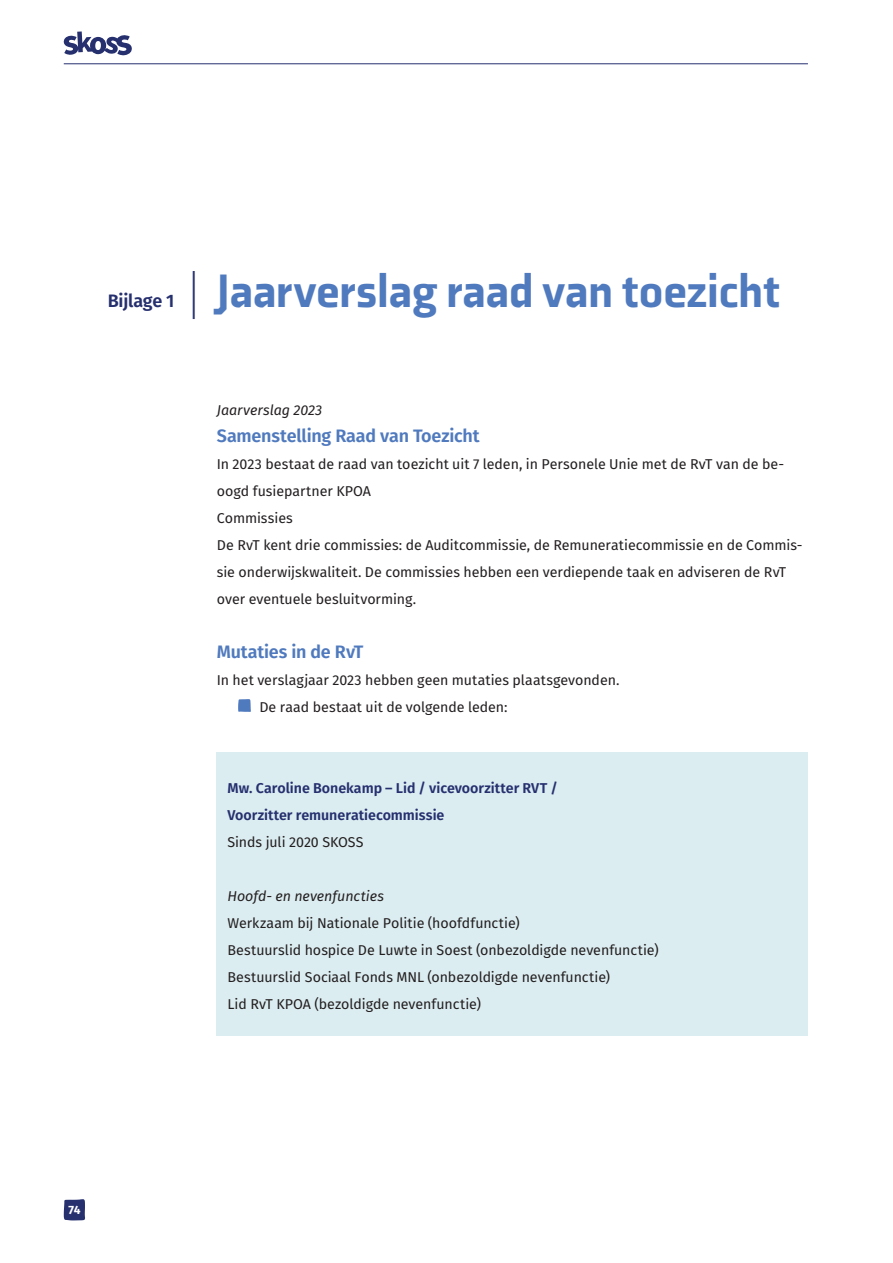
<style>
.page{position:relative;width:893px;height:1263px;background:#fff}
.page>*{position:absolute;margin:0;border:0;box-sizing:border-box;transform-origin:0 0}
.Tussenkop{font:900 48px "Axia";letter-spacing:-.01em;color:#507abe}
.Tussenkop-2{font:600 18px "Fira Sans";letter-spacing:-.01em;color:#507abe}
.Tussenkop-3{font:600 18px "Fira Sans";letter-spacing:-.015em;color:#26306f}
.Broodtekst{font:14.25px/27px "Fira Sans";letter-spacing:-.005em;color:#231f20}
.Kadertekst{font:14.25px "Fira Sans";color:#231f20}
.Kadertekst-2{font:600 14.25px/27px "Fira Sans";color:#26306f}
.Kadertekst-3{font:italic 14.25px "Fira Sans";color:#231f20}
.Broodtekst-2{font:italic 14.25px "Fira Sans";color:#231f20}
.t1{font:700 12px "Fira Sans";color:#fff}
.s1{font-weight:300;color:#26306f}
</style>
<div class="page">
<div style="left:217px;top:752px;width:591px;height:95px;background:#dcedf1"></div>
<div style="left:217px;top:833px;width:591px;height:68px;background:#dcedf1"></div>
<div style="left:217px;top:887px;width:591px;height:68px;background:#dcedf1"></div>
<div style="left:217px;top:941px;width:591px;height:68px;background:#dcedf1"></div>
<div style="left:217px;top:968px;width:591px;height:68px;background:#dcedf1"></div>
<svg style="left:238px;top:699px;width:13px;height:13px"></svg>
<hr style="left:64px;top:63px;width:744px;height:1px;background:#26306f">
<svg style="left:64px;top:1199px;width:21px;height:21px"></svg>
<svg style="left:63px;top:31px;width:69px;height:25px"></svg>
<p class="Tussenkop-3" style="left:108px;top:286px;width:68px">Bijlage 1</p>
<p class="Tussenkop" style="left:188px;top:261px;width:594px"><span class="s1">|</span> Jaarverslag raad van toezicht</p>
<p class="Broodtekst-2" style="left:217px;top:399px;width:107px">Jaarverslag 2023</p>
<p class="Tussenkop-2" style="left:217px;top:421px;width:264px">Samenstelling Raad van Toezicht</p>
<p class="Broodtekst" style="left:217px;top:450px;width:569px">In 2023 bestaat de raad van toezicht uit 7 leden, in Personele Unie met de RvT van de be&shy;oogd fusiepartner KPOA</p>
<p class="Broodtekst" style="left:217px;top:504px;width:78px">Commissies</p>
<p class="Broodtekst" style="left:217px;top:531px;width:587px">De RvT kent drie commissies: de Auditcommissie, de Remuneratiecommissie en de Commis&shy;sie onderwijskwaliteit. De commissies hebben een verdiepende taak en adviseren de RvT over eventuele besluitvorming.</p>
<p class="Tussenkop-2" style="left:217px;top:637px;width:148px">Mutaties in de RvT</p>
<p class="Broodtekst" style="left:217px;top:666px;width:404px">In het verslagjaar 2023 hebben geen mutaties plaatsgevonden.</p>
<p class="Broodtekst" style="left:259px;top:693px;width:250px">De raad bestaat uit de volgende leden:</p>
<p class="Kadertekst-2" style="left:227px;top:773px;width:332px">Mw. Caroline Bonekamp – Lid / vicevoorzitter RVT /<br>Voorzitter remuneratiecommissie</p>
<p class="Kadertekst" style="left:227px;top:831px;width:138px">Sinds juli 2020 SKOSS</p>
<p class="Kadertekst-3" style="left:227px;top:885px;width:158px">Hoofd- en nevenfuncties</p>
<p class="Kadertekst" style="left:227px;top:912px;width:294px">Werkzaam bij Nationale Politie (hoofdfunctie)</p>
<p class="Kadertekst" style="left:227px;top:939px;width:433px">Bestuurslid hospice De Luwte in Soest (onbezoldigde nevenfunctie)</p>
<p class="Kadertekst" style="left:227px;top:966px;width:384px">Bestuurslid Sociaal Fonds MNL (onbezoldigde nevenfunctie)</p>
<p class="Kadertekst" style="left:227px;top:993px;width:255px">Lid RvT KPOA (bezoldigde nevenfunctie)</p>
<p class="t1" style="left:68px;top:1200px;width:14px">74</p>
</div>
